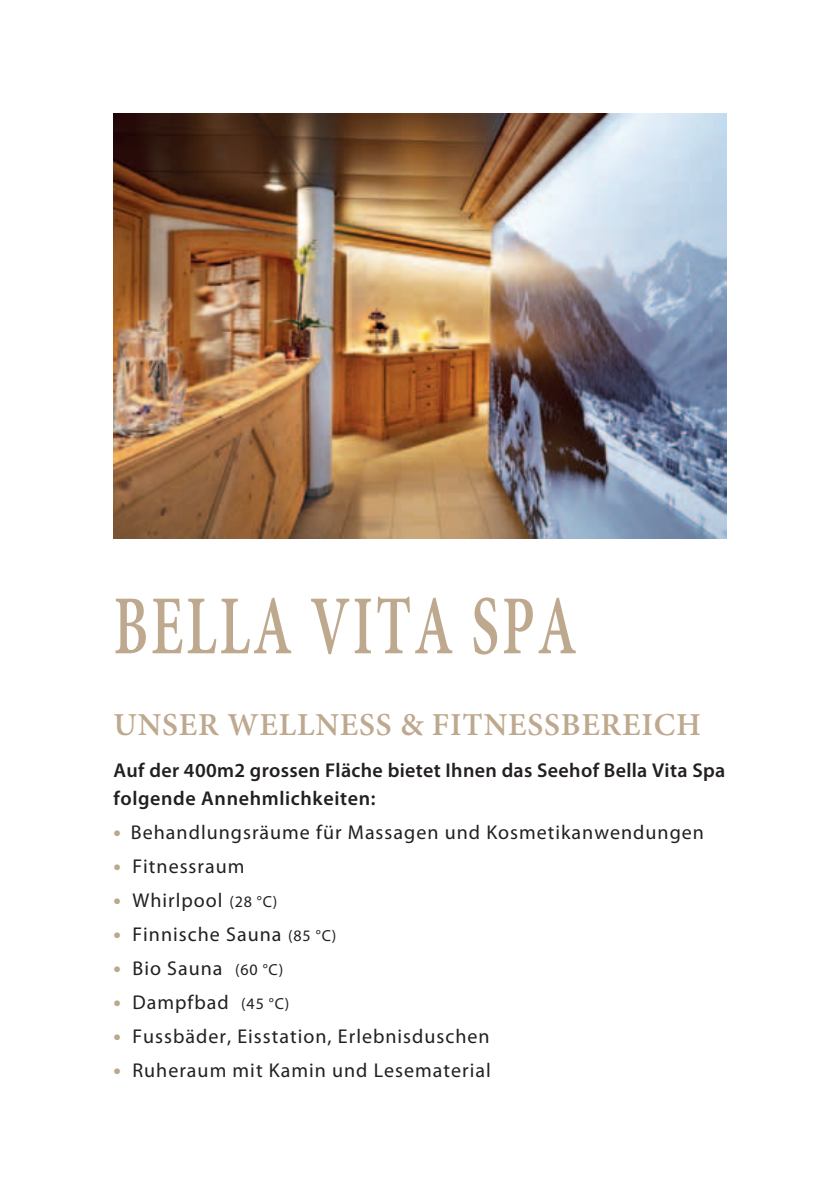
<style>
.page{position:relative;width:840px;height:1191px;background:#fff}
.page>*{position:absolute;margin:0;border:0;box-sizing:border-box;transform-origin:0 0}
.t1{font:600 84px "Minion Pro";letter-spacing:.05em;color:#bea88e;scale:.67 1}
.t2{font:600 32px "Minion Pro";letter-spacing:.025em;color:#bea88e}
.t3{font:20px "Myriad Pro";letter-spacing:.05em;color:#231f20}
.t4{font:600 20px/28px "Myriad Pro";letter-spacing:.015em;color:#231f20}
.s1{font-weight:700;font-size:22px;color:#bca88d}
.s2{font-size:16px}
</style>
<div class="page">
<img style="left:113px;top:113px;width:613px;height:426px">
<h1 class="t1" style="left:113px;top:568px;width:692px">BELLA VITA SPA</h1>
<h2 class="t2" style="left:113px;top:703px;width:588px">UNSER WELLNESS &amp; FITNESSBEREICH</h2>
<p class="t4" style="left:113px;top:755px;width:613px">Auf der 400m2 grossen Fläche bietet Ihnen das Seehof Bella Vita Spa folgende Annehmlichkeiten:</p>
<p class="t3" style="left:113px;top:819px;width:591px"><span class="s1">•</span> Behandlungsräume für Massagen und Kosmetikanwendungen</p>
<p class="t3" style="left:113px;top:853px;width:132px"><span class="s1">•</span> Fitnessraum</p>
<p class="t3" style="left:113px;top:887px;width:165px"><span class="s1">•</span> Whirlpool <span class="s2">(28 °C)</span></p>
<p class="t3" style="left:113px;top:921px;width:224px"><span class="s1">•</span> Finnische Sauna <span class="s2">(85 °C)</span></p>
<p class="t3" style="left:113px;top:955px;width:171px"><span class="s1">•</span> Bio Sauna <span class="s2">(60 °C)</span></p>
<p class="t3" style="left:113px;top:989px;width:177px"><span class="s1">•</span> Dampfbad <span class="s2">(45 °C)</span></p>
<p class="t3" style="left:113px;top:1023px;width:377px"><span class="s1">•</span> Fussbäder, Eisstation, Erlebnisduschen</p>
<p class="t3" style="left:113px;top:1057px;width:378px"><span class="s1">•</span> Ruheraum mit Kamin und Lesematerial</p>
</div>
